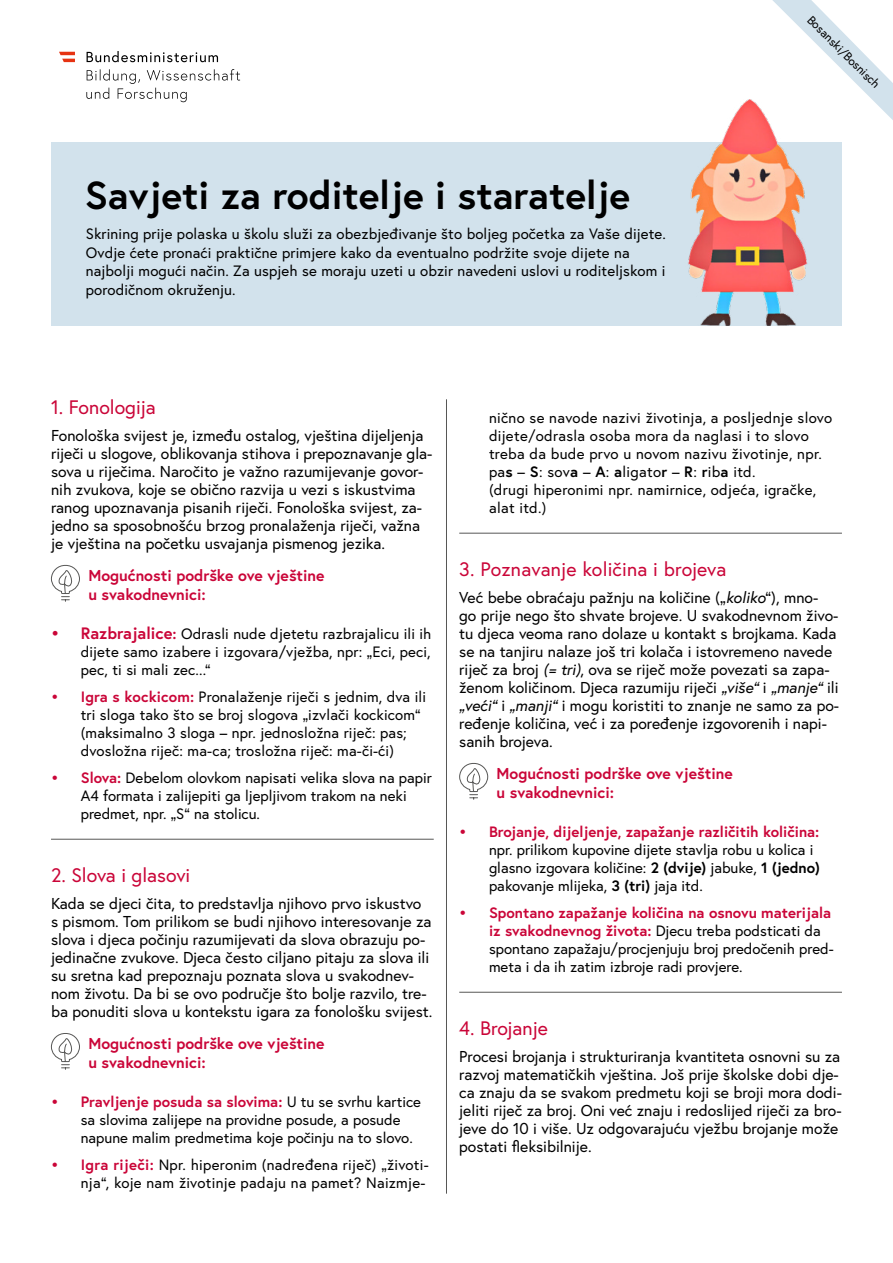
<style>
.page{position:relative;width:893px;height:1263px;background:#fff}
.page>*{position:absolute;margin:0;border:0;box-sizing:border-box;transform-origin:0 0}
.Ü1{font:700 39px "Europa Austria";color:#000}
.Ü3_Linie{font:19.5px "Europa Austria";color:#ca0538}
.fließtext{font:19.5px "Europa Austria";color:#ca0538}
.fließtext-2{font:15.75px/18px "Europa Austria";color:#000}
.Ü4{font:700 15.75px/18.9px "Europa Austria";color:#ca0538}
.fließtext_cover{font:15px/18px "Europa Austria";letter-spacing:.01em;color:#000}
.t1{font:12px "Europa Austria";color:#000}
.s1{font-weight:700;font-size:16.5px;color:#ca0538}
.s2{font-weight:700;color:#ca0538}
.s3{font-weight:700}
.s4{font-style:italic}
</style>
<div class="page">
<div style="left:51px;top:142px;width:791px;height:184px;background:#d2e2ec"></div>
<svg style="left:86px;top:69px;width:154px;height:33px"></svg>
<svg style="left:87px;top:51px;width:131px;height:11px"></svg>
<svg style="left:59px;top:52px;width:16px;height:10px"></svg>
<img style="left:688px;top:99px;width:120px;height:227px">
<hr style="left:446px;top:399px;width:1px;height:794px;background:#575756">
<svg style="left:772px;top:0;width:121px;height:120px"></svg>
<svg style="left:51px;top:565px;width:29px;height:37px"></svg>
<hr style="left:51px;top:839px;width:383px;height:1px;background:#575756">
<svg style="left:51px;top:1033px;width:29px;height:37px"></svg>
<hr style="left:459px;top:533px;width:383px;height:1px;background:#575756">
<svg style="left:459px;top:763px;width:29px;height:37px"></svg>
<hr style="left:459px;top:992px;width:383px;height:1px;background:#575756">
<p class="Ü1" style="left:85px;top:169px;width:547px">Savjeti za roditelje i staratelje</p>
<p class="fließtext_cover" style="left:86px;top:224px;width:582px;line-height:18.8px">Skrining prije polaska u školu služi za obezbjeđivanje što boljeg početka za Vaše dijete.<br>Ovdje ćete pronaći praktične primjere kako da eventualno podržite svoje dijete na najbolji mogući način. Za uspjeh se moraju uzeti u obzir navedeni uslovi u roditeljskom i porodičnom okruženju.</p>
<p class="t1" style="left:815px;top:12px;width:98px;rotate:45deg">Bosanski/Bosnisch</p>
<p class="fließtext" style="left:51px;top:395px;width:106px">1. Fonologija</p>
<p class="fließtext-2" style="left:51px;top:426px;width:383px">Fonološka svijest je, između ostalog, vještina dijeljenja riječi u slogove, oblikovanja stihova i prepoznavanje gla&shy;sova u riječima. Naročito je važno razumijevanje govor&shy;nih zvukova, koje se obično razvija u vezi s iskustvima ranog upoznavanja pisanih riječi. Fonološka svijest, za&shy;jedno sa sposobnošću brzog pronalaženja riječi, važna je vještina na početku usvajanja pismenog jezika.</p>
<p class="Ü4" style="left:88px;top:565px;width:238px">Mogućnosti podrške ove vještine u svakodnevnici:</p>
<p class="fließtext_cover" style="left:81px;top:624px;width:352px;text-align:justify;text-indent:-30px"><span class="s1">• Razbrajalice</span><span class="s2">:</span> Odrasli nude djetetu razbrajalicu ili ih dijete samo izabere i izgovara/vježba, npr: „Eci, peci, pec, ti si mali zec...“</p>
<p class="fließtext_cover" style="left:81px;top:687px;width:347px;text-indent:-30px"><span class="s2">• Igra s kockicom:</span> Pronalaženje riječi s jednim, dva ili tri sloga tako što se broj slogova „izvlači kockicom“ (maksimalno 3 sloga – npr. jednosložna riječ: pas; dvosložna riječ: ma-ca; trosložna riječ: ma-či-ći)</p>
<p class="fließtext_cover" style="left:81px;top:768px;width:353px;text-indent:-30px"><span class="s2">• Slova:</span> Debelom olovkom napisati velika slova na papir<br>A4 formata i zalijepiti ga ljepljivom trakom na neki predmet, npr. „S“ na stolicu.</p>
<p class="Ü3_Linie" style="left:51px;top:863px;width:141px">2. Slova i glasovi</p>
<p class="fließtext-2" style="left:51px;top:894px;width:383px">Kada se djeci čita, to predstavlja njihovo prvo iskustvo s pismom. Tom prilikom se budi njihovo interesovanje za slova i djeca počinju razumijevati da slova obrazuju po&shy;jedinačne zvukove. Djeca često ciljano pitaju za slova ili su sretna kad prepoznaju poznata slova u svakodnev&shy;nom životu. Da bi se ovo područje što bolje razvilo, tre&shy;ba ponuditi slova u kontekstu igara za fonološku svijest.</p>
<p class="Ü4" style="left:88px;top:1033px;width:238px">Mogućnosti podrške ove vještine u svakodnevnici:</p>
<p class="fließtext_cover" style="left:81px;top:1092px;width:342px;text-indent:-30px"><span class="s2">• Pravljenje posuda sa slovima:</span> U tu se svrhu kartice sa slovima zalijepe na providne posude, a posude napune malim predmetima koje počinju na to slovo.</p>
<p class="fließtext_cover" style="left:51px;top:1155px;width:379px;text-align:right"><span class="s2">• Igra riječi:</span> Npr. hiperonim (nadređena riječ) „životi&shy;nja“, koje nam životinje padaju na pamet? Naizmje-</p>
<p class="fließtext_cover" style="left:489px;top:408px;width:345px">nično se navode nazivi životinja, a posljednje slovo dijete/odrasla osoba mora da naglasi i to slovo treba da bude prvo u novom nazivu životinje, npr. pa<span class="s3">s</span> – <span class="s3">S</span>: sov<span class="s3">a</span> – <span class="s3">A</span>: <span class="s3">a</span>ligato<span class="s3">r</span> – <span class="s3">R</span>: <span class="s3">r</span>ib<span class="s3">a</span> itd.<br>(drugi hiperonimi npr. namirnice, odjeća, igračke, alat itd.)</p>
<p class="Ü3_Linie" style="left:459px;top:557px;width:269px">3. Poznavanje količina i brojeva</p>
<p class="fließtext-2" style="left:459px;top:588px;width:381px">Već bebe obraćaju pažnju na količine („<span class="s4">koliko</span>“), mno&shy;go prije nego što shvate brojeve. U svakodnevnom živo&shy;tu djeca veoma rano dolaze u kontakt s brojkama. Kada se na tanjiru nalaze još tri kolača i istovremeno navede riječ za broj <span class="s4">(= tri)</span>, ova se riječ može povezati sa zapa&shy;ženom količinom. Djeca razumiju riječi <span class="s4">„više“</span> i <span class="s4">„manje“</span> ili <span class="s4">„veći“</span> i <span class="s4">„manji“</span> i mogu koristiti to znanje ne samo za po&shy;ređenje količina, već i za poređenje izgovorenih i napi&shy;sanih brojeva.</p>
<p class="Ü4" style="left:497px;top:763px;width:238px">Mogućnosti podrške ove vještine u svakodnevnici:</p>
<p class="fließtext_cover" style="left:489px;top:822px;width:332px;text-indent:-30px"><span class="s2">• Brojanje, dijeljenje, zapažanje različitih količina: </span>npr. prilikom kupovine dijete stavlja robu u kolica i glasno izgovara količine: <span class="s3">2 (dvije)</span> jabuke, <span class="s3">1 (jedno) </span>pakovanje mlijeka, <span class="s3">3 (tri)</span> jaja itd.</p>
<p class="fließtext_cover" style="left:489px;top:903px;width:346px;text-indent:-30px"><span class="s2">• Spontano zapažanje količina na osnovu materijala iz svakodnevnog života:</span> Djecu treba podsticati da spontano zapažaju/procjenjuju broj predočenih pred&shy;meta i da ih zatim izbroje radi provjere.</p>
<p class="Ü3_Linie" style="left:459px;top:1016px;width:90px">4. Brojanje</p>
<p class="fließtext-2" style="left:459px;top:1047px;width:384px">Procesi brojanja i strukturiranja kvantiteta osnovni su za razvoj matematičkih vještina. Još prije školske dobi dje&shy;ca znaju da se svakom predmetu koji se broji mora dodi&shy;jeliti riječ za broj. Oni već znaju i redoslijed riječi za bro&shy;jeve do 10 i više. Uz odgovarajuću vježbu brojanje može postati fleksibilnije.</p>
</div>
